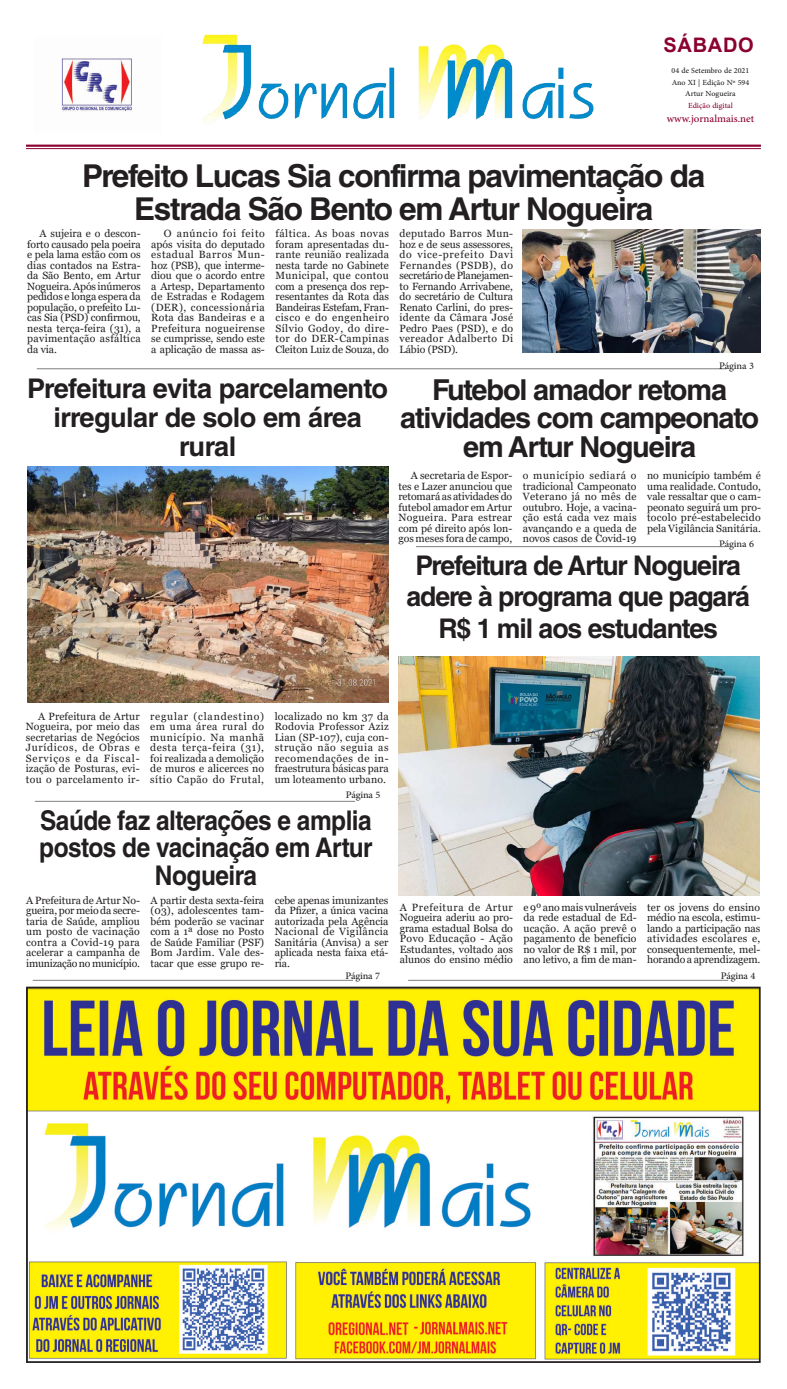
<style>
.page{position:relative;width:787px;height:1389px;background:#fff}
.page>*{position:absolute;margin:0;border:0;box-sizing:border-box;transform-origin:0 0}
.t1{font:700 31.5px/33.2px "Helvetica LT Std";letter-spacing:-.04em;color:#231f20;text-align:center}
.t2{font:700 28.88px/28.9px "Helvetica LT Std";letter-spacing:-.04em;color:#231f20;text-align:center}
.t3{font:700 27.12px/31.5px "Helvetica LT Std";letter-spacing:-.04em;color:#231f20;text-align:center}
.t4{font:700 27.12px/27.1px "Helvetica LT Std";letter-spacing:-.02em;color:#231f20;text-align:center;scale:.9 1}
.t5{font:700 27.12px/28.9px "Helvetica LT Std";letter-spacing:-.02em;color:#231f20;text-align:center}
.t6{font:700 20.04px "Arial";letter-spacing:.035em;color:#8b012f}
.t7{font:14.88px "Adobe Arabic";color:#8b012f}
.t8{font:14px "Adobe Arabic";letter-spacing:-.01em;color:#231f20}
.t9{font:10.94px/11.4px "Adobe Arabic";color:#231f20;text-align:center}
.t10{font:10.94px "Adobe Arabic";color:#8b012f}
.t11{font:10.5px/10.5px "Georgia";letter-spacing:.005em;color:#231f20;text-align:justify}
</style>
<div class="page">
<hr style="left:26px;top:145px;width:734px;height:2px;background:#8b012f">
<hr style="left:26px;top:148px;width:734px;height:1px;background:#8b012f">
<img style="left:202px;top:34px;width:392px;height:89px">
<img style="left:61px;top:58px;width:71px;height:54px">
<hr style="left:37px;top:369px;width:688px;height:1px;background:#7f7f7f">
<hr style="left:35px;top:801px;width:320px;height:1px;background:#7f7f7f">
<hr style="left:416px;top:546px;width:308px;height:1px;background:#7f7f7f">
<hr style="left:408px;top:980px;width:320px;height:1px;background:#7f7f7f">
<hr style="left:33px;top:980px;width:320px;height:1px;background:#7f7f7f">
<img style="left:29px;top:990px;width:728px;height:370px">
<div style="left:26px;top:987px;width:734px;height:376px;border:2px solid #231f20"></div>
<img style="left:522px;top:229px;width:238px;height:124px">
<img style="left:27px;top:466px;width:361px;height:237px">
<img style="left:398px;top:656px;width:361px;height:240px">
<h3 class="t6" style="left:663px;top:31px;width:92px">SÁBADO</h3>
<p class="t9" style="left:671px;top:64px;width:79px">04 de Setembro de 2021<br>Ano XI | Edição Nº 594<br>Artur Nogueira</p>
<p class="t10" style="left:687px;top:97px;width:46px">Edição digital</p>
<h3 class="t7" style="left:666px;top:108px;width:89px">www.jornalmais.net</h3>
<h1 class="t1" style="left:82px;top:159px;width:624px">Prefeito Lucas Sia confirma pavimentação da<br>Estrada São Bento em Artur Nogueira</h1>
<p class="t11" style="left:27px;top:228px;width:115px;text-indent:12px">A sujeira e o descon&shy;forto causado pela poeira e pela lama estão com os dias contados na Estra&shy;da São Bento, em Artur Nogueira. Após inúmeros pedidos e longa espera da população, o prefeito Lu&shy;cas Sia (PSD) confirmou, nesta terça-feira (31), a pavimentação asfáltica da via.</p>
<p class="t11" style="left:151px;top:228px;width:115px;text-indent:12px">O anúncio foi feito após visita do deputado estadual Barros Mun&shy;hoz (PSB), que interme&shy;diou que o acordo entre a Artesp, Departamento de Estradas e Rodagem (DER), concessionária Rota das Bandeiras e a Prefeitura nogueirense se cumprisse, sendo este a aplicação de massa as-</p>
<p class="t11" style="left:275px;top:228px;width:115px">fáltica. As boas novas foram apresentadas du&shy;rante reunião realizada nesta tarde no Gabinete Municipal, que contou com a presença dos rep&shy;resentantes da Rota das Bandeiras Estefam, Fran&shy;cisco e do engenheiro Sílvio Godoy, do dire&shy;tor do DER-Campinas Cleiton Luiz de Souza, do</p>
<p class="t11" style="left:399px;top:228px;width:115px">deputado Barros Mun&shy;hoz e de seus assessores, do vice-prefeito Davi Fernandes (PSDB), do secretário de Planejamen&shy;to Fernando Arrivabene, do secretário de Cultura Renato Carlini, do pres&shy;idente da Câmara José Pedro Paes (PSD), e do vereador Adalberto Di Lábio (PSD).</p>
<h2 class="t2" style="left:400px;top:375px;width:360px">Futebol amador retoma atividades com campeonato em Artur Nogueira</h2>
<p class="t11" style="left:398px;top:471px;width:115px;text-indent:12px">A secretaria de Espor&shy;tes e Lazer anunciou que retomará as atividades do futebol amador em Artur Nogueira. Para estrear com pé direito após lon&shy;gos meses fora de campo,</p>
<p class="t11" style="left:522px;top:471px;width:115px">o município sediará o tradicional Campeonato Veterano já no mês de outubro. Hoje, a vacina&shy;ção está cada vez mais avançando e a queda de novos casos de Covid-19</p>
<p class="t11" style="left:647px;top:471px;width:115px">no município também é uma realidade. Contudo, vale ressaltar que o cam&shy;peonato seguirá um pro&shy;tocolo pré-estabelecido pela Vigilância Sanitária.</p>
<h3 class="t8" style="left:719px;top:356px;width:36px">Página 3</h3>
<h3 class="t5" style="left:27px;top:374px;width:362px">Prefeitura evita parcelamento irregular de solo em área rural</h3>
<h3 class="t8" style="left:719px;top:534px;width:36px">Página 6</h3>
<h3 class="t3" style="left:406px;top:549px;width:345px">Prefeitura de Artur Nogueira adere à programa que pagará<br>R$ 1 mil aos estudantes</h3>
<p class="t11" style="left:26px;top:711px;width:115px;text-indent:12px">A Prefeitura de Artur Nogueira, por meio das secretarias de Negócios Jurídicos, de Obras e Serviços e da Fiscal&shy;ização de Posturas, evi&shy;tou o parcelamento ir-</p>
<p class="t11" style="left:150px;top:711px;width:115px">regular (clandestino) em uma área rural do município. Na manhã desta terça-feira (31), foi realizada a demolição de muros e alicerces no sítio Capão do Frutal,</p>
<p class="t11" style="left:274px;top:711px;width:115px">localizado no km 37 da Rodovia Professor Aziz Lian (SP-107), cuja con&shy;strução não seguia as recomendações de in&shy;fraestrutura básicas para um loteamento urbano.</p>
<h3 class="t4" style="left:39px;top:807px;width:372px">Saúde faz alterações e amplia postos de vacinação em Artur<br>Nogueira</h3>
<p class="t11" style="left:26px;top:895px;width:115px">A Prefeitura de Artur No&shy;gueira, por meio da secre&shy;taria de Saúde, ampliou um posto de vacinação contra a Covid-19 para acelerar a campanha de imunização no município.</p>
<p class="t11" style="left:150px;top:895px;width:115px">A partir desta sexta-feira (03), adolescentes tam&shy;bém poderão se vacinar com a 1ª dose no Posto de Saúde Familiar (PSF)<br>Bom Jardim. Vale des&shy;tacar que esse grupo re-</p>
<p class="t11" style="left:275px;top:895px;width:115px">cebe apenas imunizantes da Pfizer, a única vacina autorizada pela Agência Nacional de Vigilância Sanitária (Anvisa) a ser aplicada nesta faixa etá&shy;ria.</p>
<h3 class="t8" style="left:346px;top:785px;width:36px">Página 5</h3>
<p class="t11" style="left:399px;top:902px;width:115px">A Prefeitura de Artur Nogueira aderiu ao pro&shy;grama estadual Bolsa do Povo Educação - Ação Estudantes, voltado aos alunos do ensino médio</p>
<p class="t11" style="left:523px;top:902px;width:115px">e 9º ano mais vulneráveis da rede estadual de Ed&shy;ucação. A ação prevê o pagamento de benefício no valor de R$ 1 mil, por ano letivo, a fim de man-</p>
<p class="t11" style="left:647px;top:902px;width:115px">ter os jovens do ensino médio na escola, estimu&shy;lando a participação nas atividades escolares e, consequentemente, mel&shy;horando a aprendizagem.</p>
<h3 class="t8" style="left:345px;top:966px;width:36px">Página 7</h3>
<h3 class="t8" style="left:720px;top:966px;width:36px">Página 4</h3>
</div>
